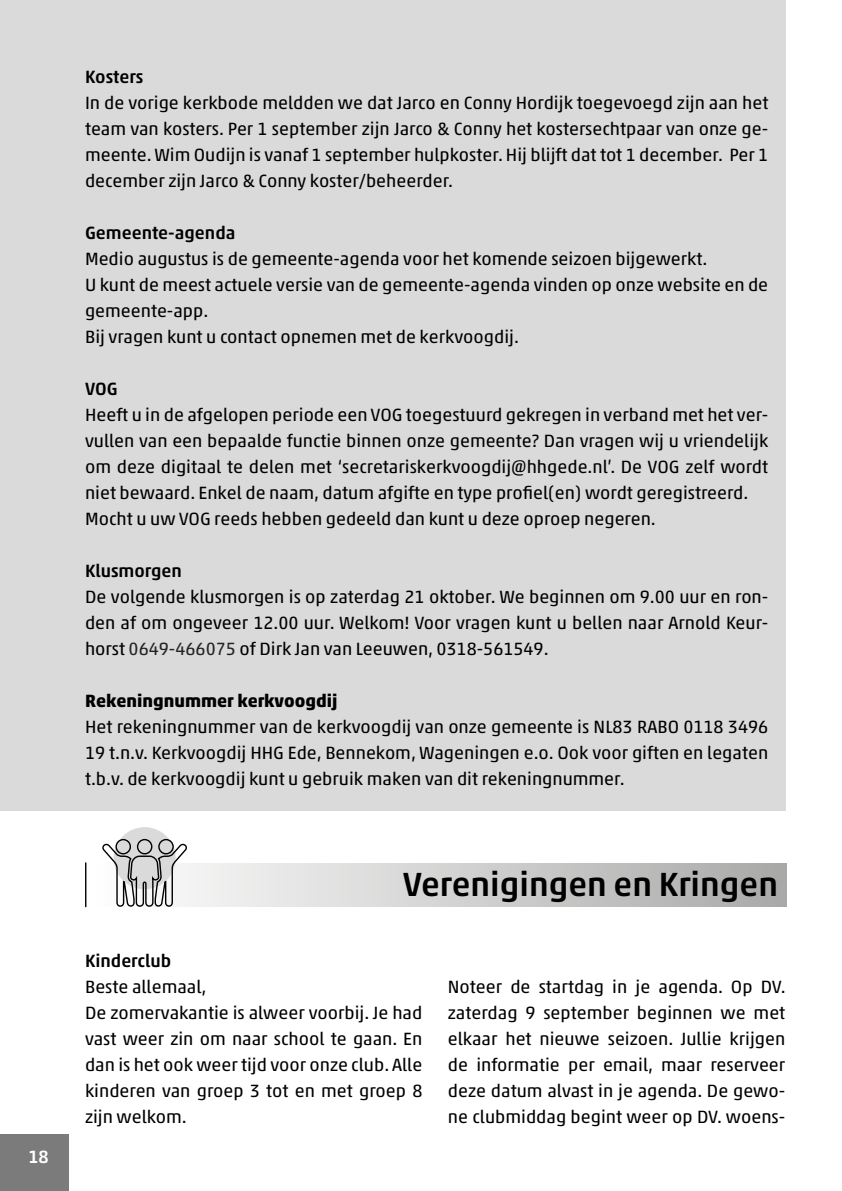
<style>
.page{position:relative;width:842px;height:1191px;background:#fff}
.page>*{position:absolute;margin:0;border:0;box-sizing:border-box;transform-origin:0 0}
.t1{font:500 34px "Akko Std";color:#000}
.t2{font:18px/26px "Akko Std";color:#000;text-align:justify}
.t3{font:500 18px "Akko Std";color:#000}
.t4{font:700 18px "Akko Std";color:#000}
.t5{font:500 18px "Akko Std";color:#fff}
.s1{color:#242424}
</style>
<div class="page">
<div style="left:0;top:0;width:785px;height:811px;background:#dadada"></div>
<svg style="left:86px;top:863px;width:701px;height:43px;background:#cecece"></svg>
<div style="left:114px;top:827px;width:62px;height:62px;background:#dadada;border-radius:50%"></div>
<div style="left:137px;top:839px;width:15px;height:15px;border:1px solid #000;border-radius:50%"></div>
<div style="left:158px;top:839px;width:16px;height:15px;border:1px solid #000;border-radius:50%"></div>
<div style="left:115px;top:839px;width:16px;height:15px;border:1px solid #000;border-radius:50%"></div>
<svg style="left:100px;top:842px;width:89px;height:65px"></svg>
<hr style="left:85px;top:863px;width:1px;height:43px;background:#000">
<div style="left:0;top:1134px;width:68px;height:57px;background:#7c7b7b"></div>
<p class="t5" style="left:28px;top:1145px;width:22px">18</p>
<p class="t3" style="left:85px;top:66px;width:60px">Kosters</p>
<p class="t2" style="left:85px;top:89px;width:685px">In de vorige kerkbode meldden we dat Jarco en Conny Hordijk toegevoegd zijn aan het team van kosters. Per 1 september zijn Jarco &amp; Conny het kostersechtpaar van onze ge&shy;meente. Wim Oudijn is vanaf 1 september hulpkoster. Hij blijft dat tot 1 december. Per 1 december zijn Jarco &amp; Conny koster/beheerder.</p>
<p class="t3" style="left:85px;top:221px;width:152px">Gemeente-agenda</p>
<p class="t2" style="left:85px;top:245px;width:685px;text-align:left">Medio augustus is de gemeente-agenda voor het komende seizoen bijgewerkt.<br>U kunt de meest actuele versie van de gemeente-agenda vinden op onze website en de gemeente-app.<br>Bij vragen kunt u contact opnemen met de kerkvoogdij.</p>
<p class="t3" style="left:85px;top:377px;width:34px">VOG</p>
<p class="t2" style="left:85px;top:401px;width:685px;text-align:left">Heeft u in de afgelopen periode een VOG toegestuurd gekregen in verband met het ver&shy;vullen van een bepaalde functie binnen onze gemeente? Dan vragen wij u vriendelijk om deze digitaal te delen met ‘secretariskerkvoogdij@hhgede.nl’. De VOG zelf wordt niet bewaard. Enkel de naam, datum afgifte en type profiel(en) wordt geregistreerd.<br>Mocht u uw VOG reeds hebben gedeeld dan kunt u deze oproep negeren.</p>
<p class="t3" style="left:85px;top:559px;width:98px">Klusmorgen</p>
<p class="t2" style="left:85px;top:583px;width:685px">De volgende klusmorgen is op zaterdag 21 oktober. We beginnen om 9.00 uur en ron&shy;den af om ongeveer 12.00 uur. Welkom! Voor vragen kunt u bellen naar Arnold Keur&shy;horst <span class="s1">0649-466075</span> of Dirk Jan van Leeuwen, 0318-561549.</p>
<p class="t4" style="left:85px;top:689px;width:254px">Rekeningnummer kerkvoogdij</p>
<p class="t2" style="left:85px;top:713px;width:685px">Het rekeningnummer van de kerkvoogdij van onze gemeente is NL83 RABO 0118 3496<br>19 t.n.v. Kerkvoogdij HHG Ede, Bennekom, Wageningen e.o. Ook voor giften en legaten t.b.v. de kerkvoogdij kunt u gebruik maken van dit rekeningnummer.</p>
<h1 class="t1" style="left:403px;top:863px;width:377px">Verenigingen en Kringen</h1>
<p class="t3" style="left:85px;top:949px;width:88px">Kinderclub</p>
<p class="t2" style="left:85px;top:973px;width:339px;text-align:left">Beste allemaal,<br>De zomervakantie is alweer voorbij. Je had vast weer zin om naar school te gaan. En dan is het ook weer tijd voor onze club. Alle kinderen van groep 3 tot en met groep 8 zijn welkom.</p>
<p class="t2" style="left:448px;top:973px;width:339px">Noteer de startdag in je agenda. Op DV. zaterdag 9 september beginnen we met elkaar het nieuwe seizoen. Jullie krijgen de informatie per email, maar reserveer deze datum alvast in je agenda. De gewo&shy;ne clubmiddag begint weer op DV. woens-</p>
</div>
